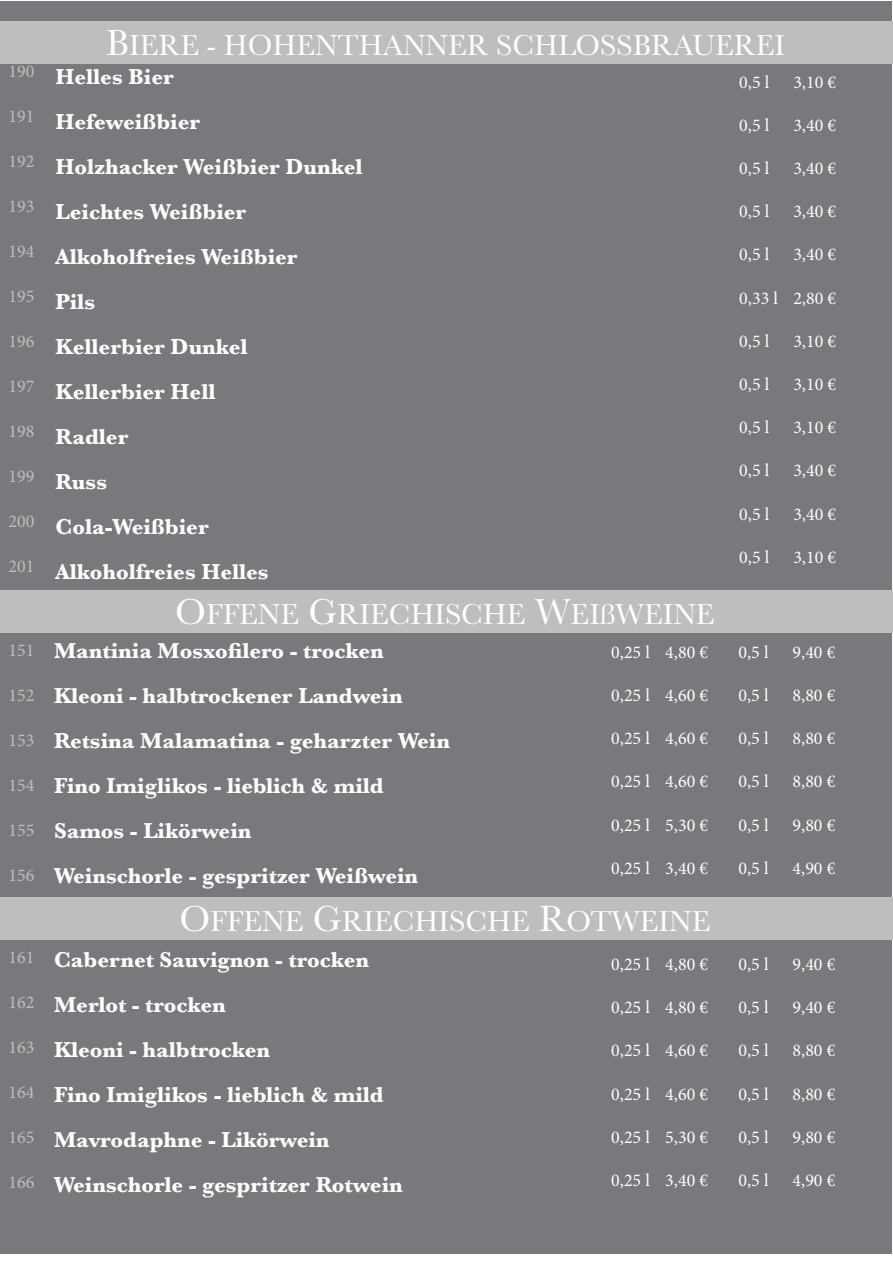
<style>
.page{position:relative;width:893px;height:1263px;background:#fff}
.page>*{position:absolute;margin:0;border:0;box-sizing:border-box;transform-origin:0 0}
.t1{font:30px "Baskerville";color:#fff}
.t2{font:700 22.5px/45px "Baskerville";color:#fff}
.t3{font:18px "Minion Pro";color:#fff}
.t4{font:18px "Minion Pro";color:#bebebe}
.s1{font-size:37.5px}
</style>
<div class="page">
<div style="left:1px;top:1px;width:891px;height:1253px;background:#78797c"></div>
<div style="left:1px;top:21px;width:892px;height:43px;background:#bebebe"></div>
<div style="left:0;top:590px;width:893px;height:43px;background:#bebebe"></div>
<div style="left:1px;top:897px;width:892px;height:43px;background:#bebebe"></div>
<p class="t4" style="left:9px;top:59px;width:27px">190</p>
<p class="t4" style="left:9px;top:104px;width:27px">191</p>
<p class="t4" style="left:9px;top:149px;width:27px">192</p>
<p class="t4" style="left:9px;top:194px;width:27px">193</p>
<p class="t4" style="left:9px;top:239px;width:27px">194</p>
<p class="t4" style="left:9px;top:284px;width:27px">195</p>
<p class="t4" style="left:9px;top:329px;width:27px">196</p>
<p class="t4" style="left:9px;top:374px;width:27px">197</p>
<p class="t4" style="left:9px;top:419px;width:27px">198</p>
<p class="t4" style="left:9px;top:464px;width:27px">199</p>
<p class="t4" style="left:9px;top:509px;width:27px">200</p>
<p class="t4" style="left:9px;top:554px;width:27px">201</p>
<p class="t4" style="left:9px;top:638px;width:27px">151</p>
<p class="t4" style="left:9px;top:683px;width:27px">152</p>
<p class="t4" style="left:9px;top:728px;width:27px">153</p>
<p class="t4" style="left:9px;top:773px;width:27px">154</p>
<p class="t4" style="left:9px;top:818px;width:27px">155</p>
<p class="t4" style="left:9px;top:863px;width:27px">156</p>
<p class="t4" style="left:9px;top:945px;width:27px">161</p>
<p class="t4" style="left:9px;top:990px;width:27px">162</p>
<p class="t4" style="left:9px;top:1035px;width:27px">163</p>
<p class="t4" style="left:9px;top:1080px;width:27px">164</p>
<p class="t4" style="left:9px;top:1125px;width:27px">165</p>
<p class="t4" style="left:9px;top:1170px;width:27px">166</p>
<h1 class="t1" style="left:106px;top:26px;width:680px"><span class="s1">B</span>IERE - HOHENTHANNER SCHLOSSBRAUEREI</h1>
<p class="t2" style="left:56px;top:54px;width:308px">Helles Bier<br>Hefeweißbier<br>Holzhacker Weißbier Dunkel<br>Leichtes Weißbier<br>Alkoholfreies Weißbier<br>Pils<br>Kellerbier Dunkel<br>Kellerbier Hell<br>Radler<br>Russ<br>Cola-Weißbier<br>Alkoholfreies Helles</p>
<h1 class="t1" style="left:175px;top:595px;width:541px"><span class="s1">O</span>FFENE <span class="s1">G</span>RIECHISCHE <span class="s1">W</span>EIßWEINE</h1>
<p class="t2" style="left:54px;top:628px;width:397px">Mantinia Mosxofilero - trocken<br>Kleoni - halbtrockener Landwein<br>Retsina Malamatina - geharzter Wein<br>Fino Imiglikos - lieblich &amp; mild<br>Samos - Likörwein<br>Weinschorle - gespritzer Weißwein</p>
<h1 class="t1" style="left:179px;top:902px;width:532px"><span class="s1">O</span>FFENE <span class="s1">G</span>RIECHISCHE <span class="s1">R</span>OTWEINE</h1>
<p class="t2" style="left:54px;top:937px;width:350px">Cabernet Sauvignon - trocken<br>Merlot - trocken<br>Kleoni - halbtrocken<br>Fino Imiglikos - lieblich &amp; mild<br>Mavrodaphne - Likörwein<br>Weinschorle - gespritzer Rotwein</p>
<p class="t3" style="left:739px;top:70px;width:32px">0,5 l</p>
<p class="t3" style="left:793px;top:70px;width:44px">3,10 €</p>
<p class="t3" style="left:739px;top:113px;width:32px">0,5 l</p>
<p class="t3" style="left:793px;top:113px;width:44px">3,40 €</p>
<p class="t3" style="left:739px;top:156px;width:32px">0,5 l</p>
<p class="t3" style="left:793px;top:156px;width:44px">3,40 €</p>
<p class="t3" style="left:739px;top:199px;width:32px">0,5 l</p>
<p class="t3" style="left:793px;top:199px;width:44px">3,40 €</p>
<p class="t3" style="left:739px;top:242px;width:32px">0,5 l</p>
<p class="t3" style="left:793px;top:242px;width:44px">3,40 €</p>
<p class="t3" style="left:739px;top:286px;width:98px">0,33 l 2,80 €</p>
<p class="t3" style="left:739px;top:329px;width:32px">0,5 l</p>
<p class="t3" style="left:793px;top:329px;width:44px">3,10 €</p>
<p class="t3" style="left:739px;top:372px;width:32px">0,5 l</p>
<p class="t3" style="left:793px;top:372px;width:44px">3,10 €</p>
<p class="t3" style="left:739px;top:415px;width:32px">0,5 l</p>
<p class="t3" style="left:793px;top:415px;width:44px">3,10 €</p>
<p class="t3" style="left:739px;top:458px;width:32px">0,5 l</p>
<p class="t3" style="left:793px;top:458px;width:44px">3,40 €</p>
<p class="t3" style="left:739px;top:502px;width:32px">0,5 l</p>
<p class="t3" style="left:793px;top:502px;width:44px">3,40 €</p>
<p class="t3" style="left:739px;top:545px;width:32px">0,5 l</p>
<p class="t3" style="left:793px;top:545px;width:44px">3,10 €</p>
<p class="t3" style="left:611px;top:640px;width:98px">0,25 l 4,80 €</p>
<p class="t3" style="left:611px;top:683px;width:98px">0,25 l 4,60 €</p>
<p class="t3" style="left:611px;top:726px;width:98px">0,25 l 4,60 €</p>
<p class="t3" style="left:611px;top:770px;width:98px">0,25 l 4,60 €</p>
<p class="t3" style="left:611px;top:813px;width:98px">0,25 l 5,30 €</p>
<p class="t3" style="left:611px;top:856px;width:98px">0,25 l 3,40 €</p>
<p class="t3" style="left:739px;top:640px;width:32px">0,5 l</p>
<p class="t3" style="left:793px;top:640px;width:44px">9,40 €</p>
<p class="t3" style="left:739px;top:683px;width:32px">0,5 l</p>
<p class="t3" style="left:793px;top:683px;width:44px">8,80 €</p>
<p class="t3" style="left:739px;top:726px;width:32px">0,5 l</p>
<p class="t3" style="left:793px;top:726px;width:44px">8,80 €</p>
<p class="t3" style="left:739px;top:770px;width:32px">0,5 l</p>
<p class="t3" style="left:793px;top:770px;width:44px">8,80 €</p>
<p class="t3" style="left:739px;top:813px;width:32px">0,5 l</p>
<p class="t3" style="left:793px;top:813px;width:44px">9,80 €</p>
<p class="t3" style="left:739px;top:856px;width:32px">0,5 l</p>
<p class="t3" style="left:793px;top:856px;width:44px">4,90 €</p>
<p class="t3" style="left:611px;top:952px;width:98px">0,25 l 4,80 €</p>
<p class="t3" style="left:611px;top:995px;width:98px">0,25 l 4,80 €</p>
<p class="t3" style="left:611px;top:1038px;width:98px">0,25 l 4,60 €</p>
<p class="t3" style="left:611px;top:1082px;width:98px">0,25 l 4,60 €</p>
<p class="t3" style="left:611px;top:1125px;width:98px">0,25 l 5,30 €</p>
<p class="t3" style="left:611px;top:1168px;width:98px">0,25 l 3,40 €</p>
<p class="t3" style="left:739px;top:952px;width:32px">0,5 l</p>
<p class="t3" style="left:793px;top:952px;width:44px">9,40 €</p>
<p class="t3" style="left:739px;top:995px;width:32px">0,5 l</p>
<p class="t3" style="left:793px;top:995px;width:44px">9,40 €</p>
<p class="t3" style="left:739px;top:1038px;width:32px">0,5 l</p>
<p class="t3" style="left:793px;top:1038px;width:44px">8,80 €</p>
<p class="t3" style="left:739px;top:1082px;width:32px">0,5 l</p>
<p class="t3" style="left:793px;top:1082px;width:44px">8,80 €</p>
<p class="t3" style="left:739px;top:1125px;width:32px">0,5 l</p>
<p class="t3" style="left:793px;top:1125px;width:44px">9,80 €</p>
<p class="t3" style="left:739px;top:1168px;width:32px">0,5 l</p>
<p class="t3" style="left:793px;top:1168px;width:44px">4,90 €</p>
</div>
